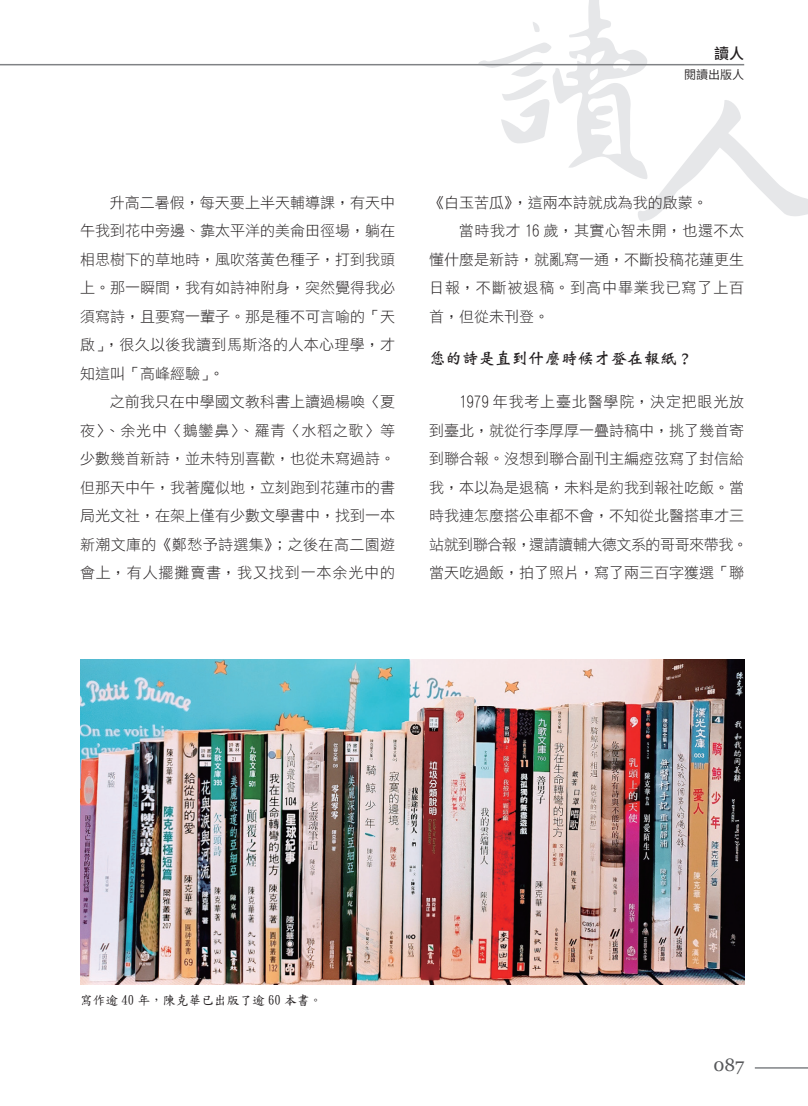
<style>
.page{position:relative;width:808px;height:1106px;background:#fff}
.page>*{position:absolute;margin:0;border:0;box-sizing:border-box;transform-origin:0 0}
.t1{font:18px "Georgia";color:#57585a}
.魏碑{font:16.5px "DF Wei Bei Md HK BF";color:#231f20}
.內文{font:15px/28.5px "DF Li Hei Lt WIN BF";color:#231f20;text-align:justify}
.t2{font:500 15px "Noto Sans CJ Ktc";color:#231f20}
.圖說{font:12.75px "DF Kai Shu SB Estd BF";color:#231f20}
.t3{font:600 12px "Noto Sans CJ Ktc";color:#231f20}
</style>
<div class="page">
<svg style="left:478px;top:0;width:330px;height:222px"></svg>
<hr style="left:0;top:64px;width:744px;height:1px;background:#808285">
<hr style="left:755px;top:1067px;width:53px;height:1px;background:#808285">
<img style="left:80px;top:660px;width:664px;height:324px">
<p class="t2" style="left:714px;top:45px;width:31px">讀人</p>
<p class="t3" style="left:684px;top:68px;width:61px">閱讀出版人</p>
<p class="內文" style="left:80px;top:188px;width:317px;text-indent:30px">升高二暑假，每天要上半天輔導課，有天中午我到花中旁邊、靠太平洋的美侖田徑場，躺在相思樹下的草地時，風吹落黃色種子，打到我頭上。那一瞬間，我有如詩神附身，突然覺得我必須寫詩，且要寫一輩子。那是種不可言喻的「天啟」，很久以後我讀到馬斯洛的人本心理學，才知這叫「高峰經驗」。</p>
<p class="內文" style="left:80px;top:387px;width:317px;text-indent:30px">之前我只在中學國文教科書上讀過楊喚〈夏夜〉、余光中〈鵝鑾鼻〉、羅青〈水稻之歌〉等少數幾首新詩，並未特別喜歡，也從未寫過詩。但那天中午，我著魔似地，立刻跑到花蓮市的書局光文社，在架上僅有少數文學書中，找到一本新潮文庫的《鄭愁予詩選集》；之後在高二園遊會上，有人擺攤賣書，我又找到一本余光中的</p>
<p class="內文" style="left:429px;top:188px;width:280px">《白玉苦瓜》，這兩本詩就成為我的啟蒙。</p>
<p class="內文" style="left:429px;top:216px;width:317px;text-indent:30px">當時我才 16 歲，其實心智未開，也還不太懂什麼是新詩，就亂寫一通，不斷投稿花蓮更生日報，不斷被退稿。到高中畢業我已寫了上百首，但從未刊登。</p>
<p class="魏碑" style="left:429px;top:350px;width:265px">您的詩是直到什麼時候才登在報紙？</p>
<p class="內文" style="left:429px;top:387px;width:320px;text-align:left;text-indent:30px">1979 年我考上臺北醫學院，決定把眼光放到臺北，就從行李厚厚一疊詩稿中，挑了幾首寄到聯合報。沒想到聯合副刊主編瘂弦寫了封信給我，本以為是退稿，未料是約我到報社吃飯。當時我連怎麼搭公車都不會，不知從北醫搭車才三站就到聯合報，還請讀輔大德文系的哥哥來帶我。當天吃過飯，拍了照片，寫了兩三百字獲選「聯</p>
<p class="圖說" style="left:80px;top:993px;width:244px">寫作逾 40 年，陳克華已出版了逾 60 本書。</p>
<p class="t1" style="left:713px;top:1054px;width:32px">087</p>
</div>
